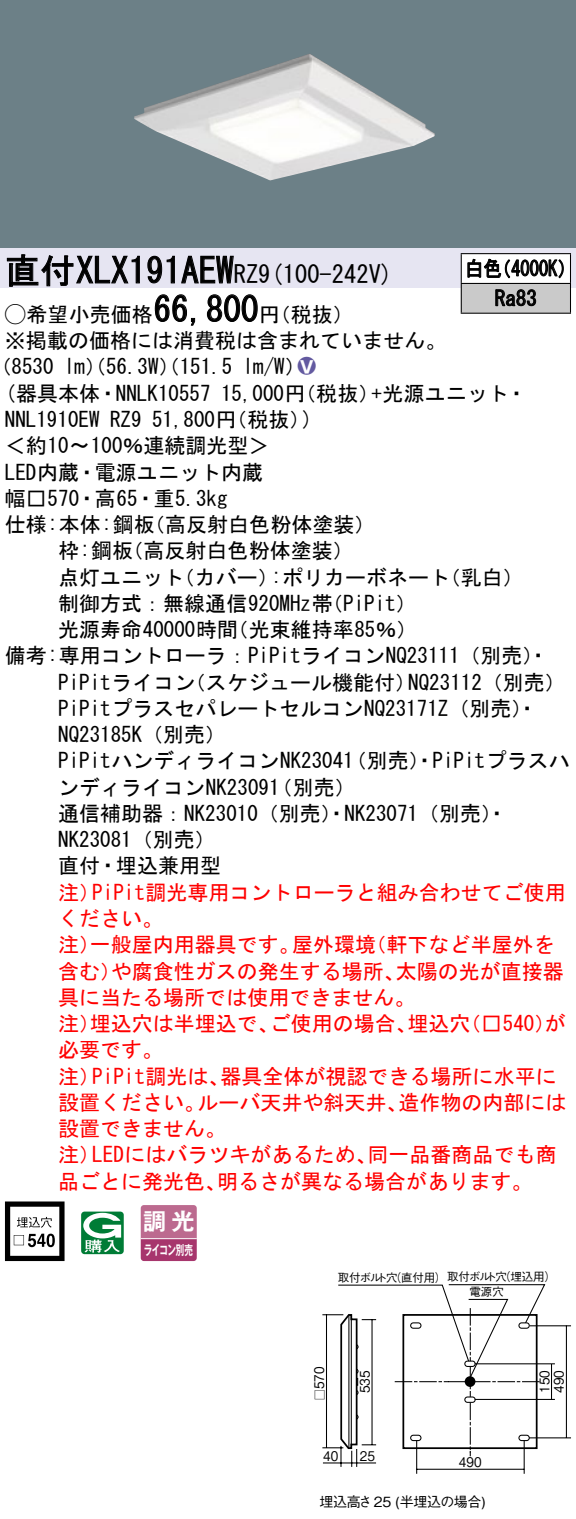
<style>
.page{position:relative;width:576px;height:1519px;background:#fff}
.page>*{position:absolute;margin:0;border:0;box-sizing:border-box;transform-origin:0 0}
.t1{font:35px "MS Gothic";color:#000}
.t2{font:24.5px "MS Gothic";color:#000}
.t3{font:23.1px "Gothic MB101 Pro De Bold 90 pv RKSJ H";color:#fff}
.t4{font:21px/26.2px "MS Gothic";color:#000}
.t5{font:21px/26.2px "MS Gothic";color:#f00}
.t6{font:21px/29.8px "MS Gothic";color:#000;scale:.88 1}
.t7{font:21px "Ford Classification 1";color:#635aa0}
.t8{font:14px "Gothic BBB Pro Medium 90 pv RKSJ H";letter-spacing:-.02em;color:#000}
.t9{font:13.3px "Gothic BBB Pro Medium 90 pv RKSJ H";color:#000;scale:.9 1}
.t10{font:13.3px "Gothic MB101 Pro De Bold 90 pv RKSJ H";letter-spacing:-.05em;color:#fff;scale:.65 1}
.t11{font:11.55px "Gothic BBB Pro Medium 90 pv RKSJ H";letter-spacing:-.05em;color:#000}
.t12{font:11.55px "Gothic BBB Pro Medium 90 pv RKSJ H";letter-spacing:-.08em;color:#000}
.t13{font:11.55px "Gothic BBB Pro Medium 90 pv RKSJ H";letter-spacing:-.05em;color:#000;scale:.9 1}
.s1{font-size:24.5px}
.s2{font-family:"Ford Classification 1"}
.s3{color:#fff}
</style>
<div class="page">
<div style="left:0;top:0;width:575px;height:248px;background:#6c8087"></div>
<img style="left:134px;top:54px;width:300px;height:126px">
<div style="left:0;top:248px;width:575px;height:40px;background:#e6e5f2"></div>
<svg style="left:6px;top:254px;width:134px;height:33px"></svg>
<svg style="left:147px;top:255px;width:87px;height:29px"></svg>
<svg style="left:154px;top:294px;width:42px;height:32px"></svg>
<svg style="left:207px;top:294px;width:51px;height:28px"></svg>
<svg style="left:5px;top:1201px;width:59px;height:59px"></svg>
<svg style="left:47px;top:1233px;width:8px;height:14px"></svg>
<svg style="left:81px;top:1211px;width:43px;height:43px"></svg>
<svg style="left:140px;top:1205px;width:56px;height:55px;background:#b55883"></svg>
<hr style="left:141px;top:1237px;width:55px;height:2px;background:#fff">
<div style="left:461px;top:254px;width:109px;height:29px;background:#fff"></div>
<div style="left:461px;top:283px;width:109px;height:30px;background:#cacaca"></div>
<hr style="left:460px;top:253px;width:110px;height:1px;background:#000">
<hr style="left:569px;top:254px;width:2px;height:29px;background:#000">
<hr style="left:460px;top:283px;width:110px;height:1px;background:#000">
<svg style="left:460px;top:254px;width:1px;height:58px"></svg>
<hr style="left:569px;top:284px;width:2px;height:29px;background:#000">
<hr style="left:460px;top:312px;width:110px;height:2px;background:#000">
<svg style="left:467px;top:258px;width:96px;height:21px"></svg>
<svg style="left:495px;top:289px;width:41px;height:17px"></svg>
<hr style="left:529px;top:1325px;width:41px;height:1px;background:#000">
<hr style="left:474px;top:1363px;width:80px;height:1px;background:#000">
<hr style="left:529px;top:1437px;width:41px;height:1px;background:#000">
<hr style="left:474px;top:1398px;width:80px;height:1px;background:#000">
<hr style="left:550px;top:1364px;width:2px;height:35px;background:#000">
<hr style="left:565px;top:1325px;width:1px;height:112px;background:#000">
<hr style="left:416px;top:1440px;width:1px;height:33px;background:#000">
<hr style="left:523px;top:1440px;width:1px;height:33px;background:#000">
<hr style="left:416px;top:1468px;width:108px;height:1px;background:#000">
<svg style="left:322px;top:1284px;width:224px;height:182px"></svg>
<h1 class="t1" style="left:5px;top:253px;width:255px">直付XLX191AEW<span class="s1">RZ</span></h1>
<p class="t2" style="left:258px;top:262px;width:136px">(9 100-242 (V</p>
<h1 class="t1" style="left:153px;top:292px;width:106px">66,800</h1>
<p class="t4" style="left:5px;top:301px;width:442px"><span class="s2">A</span>希望小売価格<br>※掲載の価格には消費税は含まれていません。</p>
<p class="t7" style="left:298px;top:356px;width:19px">2<span class="s3">8</span></p>
<p class="t4" style="left:259px;top:301px;width:96px">（円税抜(</p>
<p class="t4" style="left:243px;top:354px;width:64px">l m (W/</p>
<p class="t4" style="left:-9px;top:354px;width:65px">（8530</p>
<p class="t4" style="left:64px;top:354px;width:169px">lm）（56.3 ）（W 151.5</p>
<p class="t6" style="left:494px;top:254px;width:49px;text-indent:-30px">白色<br>Ra83</p>
<p class="t6" style="left:492px;top:254px;width:96px">（4000 (K</p>
<p class="t4" style="left:5px;top:380px;width:207px">(器具本体・NNLK10557</p>
<p class="t4" style="left:221px;top:380px;width:160px">15,000 （円税抜）</p>
<p class="t4" style="left:371px;top:380px;width:157px">+光源ユニット・</p>
<p class="t4" style="left:152px;top:406px;width:160px">51,800 （円税抜(</p>
<p class="t4" style="left:302px;top:406px;width:12px">(</p>
<p class="t4" style="left:5px;top:406px;width:96px">NNL1910EW</p>
<p class="t4" style="left:5px;top:432px;width:266px">＜約10〜100％連続調光型&lt;</p>
<p class="t4" style="left:5px;top:459px;width:259px">LED内蔵・電源ユニット内蔵</p>
<p class="t4" style="left:5px;top:485px;width:224px">幅□570・高65・重5.3kg</p>
<p class="t4" style="left:144px;top:511px;width:233px">（高反射白色粉体塗装(</p>
<p class="t4" style="left:110px;top:406px;width:33px">RZ9</p>
<p class="t4" style="left:122px;top:511px;width:232px;text-indent:-117px">仕様:本体:鋼板<br>（高反射白色粉体塗装(</p>
<p class="t4" style="left:58px;top:537px;width:76px">枠:鋼板</p>
<p class="t4" style="left:174px;top:564px;width:106px">（カバー）</p>
<p class="t4" style="left:58px;top:564px;width:127px">点灯ユニット</p>
<p class="t4" style="left:271px;top:564px;width:181px">:ポリカーボネート</p>
<p class="t4" style="left:439px;top:564px;width:85px">（乳白(</p>
<p class="t4" style="left:227px;top:590px;width:191px;text-indent:-169px">制御方式：無線通信920MHz帯<br>（光束維持率85％(</p>
<p class="t4" style="left:322px;top:590px;width:96px">（PiPit(</p>
<p class="t4" style="left:58px;top:616px;width:181px">光源寿命40000時間</p>
<p class="t4" style="left:5px;top:642px;width:545px">備考:専用コントローラ：PiPitライコンNQ23111（別売・(</p>
<p class="t4" style="left:408px;top:669px;width:159px">NQ23112（別売(</p>
<p class="t4" style="left:185px;top:669px;width:232px">（スケジュール機能付）</p>
<p class="t4" style="left:58px;top:669px;width:139px">PiPitライコン</p>
<p class="t4" style="left:58px;top:695px;width:481px">PiPitプラスセパレートセルコンNQ23171 （Z 別売・(</p>
<p class="t4" style="left:58px;top:721px;width:169px">NQ23185 （K 別売(</p>
<p class="t4" style="left:346px;top:747px;width:225px">（別売）・PiPitプラスハ</p>
<p class="t4" style="left:58px;top:747px;width:299px;text-align:right">PiPitハンディライコンNK23041（別売(</p>
<p class="t4" style="left:58px;top:774px;width:450px">ンディライコンNK23091<br>通信補助器：NK23010（別売）・NK23071（別売・(<br>NK23081（別売(<br>直付・埋込兼用型</p>
<p class="t5" style="left:92px;top:879px;width:475px">PiPit調光専用コントローラと組み合わせてご使用</p>
<p class="t5" style="left:58px;top:879px;width:106px">注）<br>ください。</p>
<p class="t5" style="left:90px;top:931px;width:211px">一般屋内用器具です。</p>
<p class="t5" style="left:292px;top:931px;width:85px">屋外環境</p>
<p class="t5" style="left:365px;top:931px;width:190px">（軒下など半屋外を</p>
<p class="t5" style="left:58px;top:931px;width:43px">注）</p>
<p class="t5" style="left:111px;top:957px;width:295px">や腐食性ガスの発生する場所、</p>
<p class="t5" style="left:395px;top:957px;width:170px">太陽の光が直接器</p>
<p class="t5" style="left:58px;top:957px;width:358px">含む）<br>具に当たる場所では使用できません。</p>
<p class="t5" style="left:58px;top:1010px;width:106px">注）<br>必要です。</p>
<p class="t5" style="left:90px;top:1010px;width:190px">埋込穴は半埋込で、</p>
<p class="t5" style="left:269px;top:1010px;width:148px">ご使用の場合、</p>
<p class="t5" style="left:460px;top:1010px;width:107px">（□540 が）</p>
<p class="t5" style="left:407px;top:1010px;width:64px">埋込穴</p>
<p class="t5" style="left:220px;top:1062px;width:337px">器具全体が視認できる場所に水平に</p>
<p class="t5" style="left:58px;top:1062px;width:43px">注）</p>
<p class="t5" style="left:92px;top:1062px;width:139px">PiPit調光は、</p>
<p class="t5" style="left:197px;top:1089px;width:211px">ルーバ天井や斜天井、</p>
<p class="t5" style="left:398px;top:1089px;width:170px">造作物の内部には</p>
<p class="t5" style="left:58px;top:1089px;width:169px">設置ください。設置できません。</p>
<p class="t5" style="left:92px;top:1141px;width:286px">LEDにはバラツキがあるため、</p>
<p class="t5" style="left:367px;top:1141px;width:190px">同一品番商品でも商</p>
<p class="t5" style="left:58px;top:1141px;width:43px">注）</p>
<p class="t5" style="left:58px;top:1167px;width:169px">品ごとに発光色、</p>
<p class="t5" style="left:217px;top:1167px;width:317px">明るさが異なる場合があります。</p>
<p class="t3" style="left:143px;top:1202px;width:53px">調光</p>
<p class="t10" style="left:144px;top:1238px;width:77px">ライコン別売</p>
<p class="t11" style="left:499px;top:1267px;width:58px">（埋込用(</p>
<p class="t12" style="left:389px;top:1267px;width:119px">（直付用）取付ボルト穴</p>
<p class="t11" style="left:338px;top:1268px;width:61px">取付ボルト穴</p>
<p class="t9" style="left:308px;top:1389px;width:27px;rotate:-90deg">570</p>
<p class="t13" style="left:310px;top:1399px;width:13px;rotate:-90deg">□</p>
<p class="t9" style="left:323px;top:1445px;width:18px">40</p>
<p class="t9" style="left:354px;top:1393px;width:27px;rotate:-90deg">535</p>
<p class="t9" style="left:359px;top:1445px;width:18px">25</p>
<p class="t11" style="left:469px;top:1282px;width:36px">電源穴</p>
<p class="t9" style="left:458px;top:1451px;width:27px">490</p>
<p class="t8" style="left:319px;top:1489px;width:168px">埋込高さ25 (半埋込の場合(</p>
<p class="t9" style="left:533px;top:1392px;width:27px;rotate:-90deg">150</p>
<p class="t9" style="left:548px;top:1392px;width:27px;rotate:-90deg">490</p>
</div>
